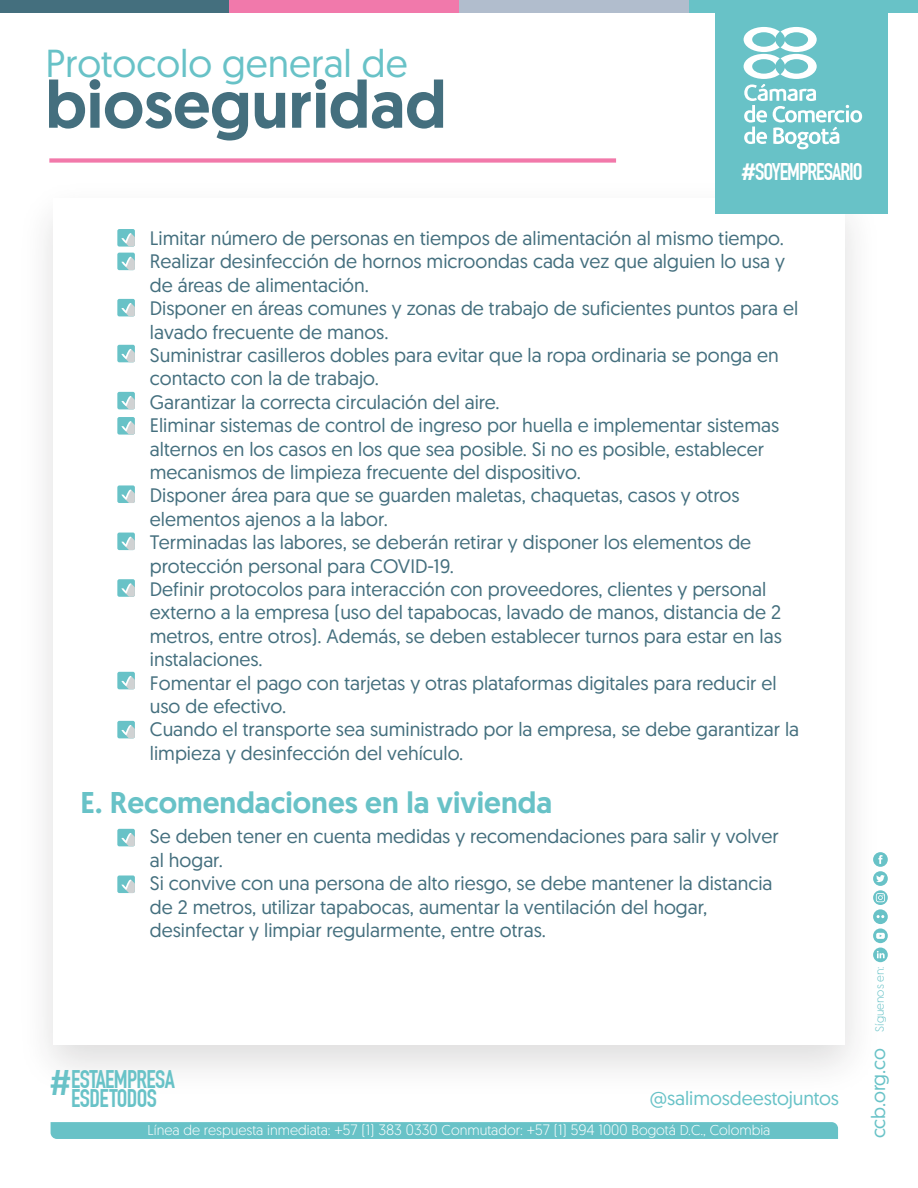
<style>
.page{position:relative;width:918px;height:1188px;background:#fff}
.page>*{position:absolute;margin:0;border:0;box-sizing:border-box;transform-origin:0 0}
.t1{font:500 66.75px "Geomanist";color:#446f7e}
.t2{font:39px "Geomanist";color:#68c2c7}
.t3{font:500 30px "Geomanist";color:#68c2c7}
.t4{font:700 24.9px/19.5px "DIN Condensed";letter-spacing:-.025em;color:#68c2c7;text-align:center}
.t5{font:700 23.7px "DIN Condensed";letter-spacing:-.045em;color:#fff}
.t6{font:19.5px/23.4px "Geomanist";color:#446f7e}
.t7{font:19.5px "Geomanist";letter-spacing:-.005em;color:#68c2c7}
.t8{font:300 14.25px "Geomanist";color:#fff}
.t9{font:300 11.85px "Geomanist";color:#68c2c7}
.s1{font-family:"Geomanist";font-weight:500}
.s2{font-family:"DIN Pro";font-weight:500;font-size:34.95px}
.s3{font-size:15px}
</style>
<div class="page">
<img style="left:45px;top:213px;width:843px;height:857px">
<div style="left:54px;top:198px;width:791px;height:847px;background:#fff"></div>
<div style="left:51px;top:1122px;width:787px;height:17px;background:#68c2c7"></div>
<svg style="left:873px;top:852px;width:15px;height:110px"></svg>
<div style="left:715px;top:0;width:173px;height:213px;background:#68c2c7"></div>
<svg style="left:744px;top:27px;width:118px;height:122px"></svg>
<div style="left:49px;top:158px;width:567px;height:5px;background:#f279aa"></div>
<div style="left:0;top:0;width:230px;height:12px;background:#446f7e"></div>
<div style="left:230px;top:0;width:229px;height:12px;background:#f179ab"></div>
<div style="left:688px;top:0;width:230px;height:12px;background:#68c2c7"></div>
<div style="left:459px;top:0;width:229px;height:12px;background:#b1bdcd"></div>
<div style="left:117px;top:229px;width:18px;height:18px;background:#68c2c7;border-radius:2px"></div>
<svg style="left:121px;top:233px;width:14px;height:14px"></svg>
<div style="left:117px;top:253px;width:18px;height:17px;background:#68c2c7;border-radius:2px"></div>
<svg style="left:121px;top:257px;width:14px;height:13px"></svg>
<div style="left:117px;top:299px;width:18px;height:17px;background:#68c2c7;border-radius:2px"></div>
<svg style="left:121px;top:303px;width:14px;height:13px"></svg>
<div style="left:117px;top:345px;width:18px;height:17px;background:#68c2c7;border-radius:2px"></div>
<svg style="left:121px;top:349px;width:14px;height:13px"></svg>
<div style="left:117px;top:392px;width:18px;height:17px;background:#68c2c7;border-radius:2px"></div>
<svg style="left:121px;top:396px;width:14px;height:13px"></svg>
<div style="left:117px;top:417px;width:18px;height:18px;background:#68c2c7;border-radius:2px"></div>
<svg style="left:121px;top:421px;width:14px;height:14px"></svg>
<div style="left:117px;top:485px;width:18px;height:18px;background:#68c2c7;border-radius:2px"></div>
<svg style="left:121px;top:489px;width:14px;height:14px"></svg>
<div style="left:117px;top:533px;width:18px;height:17px;background:#68c2c7;border-radius:2px"></div>
<svg style="left:121px;top:536px;width:14px;height:14px"></svg>
<div style="left:117px;top:579px;width:18px;height:18px;background:#68c2c7;border-radius:2px"></div>
<svg style="left:121px;top:583px;width:14px;height:14px"></svg>
<div style="left:117px;top:672px;width:18px;height:17px;background:#68c2c7;border-radius:2px"></div>
<svg style="left:121px;top:676px;width:14px;height:13px"></svg>
<div style="left:117px;top:721px;width:18px;height:17px;background:#68c2c7;border-radius:2px"></div>
<svg style="left:121px;top:725px;width:14px;height:13px"></svg>
<div style="left:117px;top:829px;width:18px;height:17px;background:#68c2c7;border-radius:2px"></div>
<svg style="left:121px;top:833px;width:14px;height:13px"></svg>
<div style="left:117px;top:876px;width:18px;height:17px;background:#68c2c7;border-radius:2px"></div>
<svg style="left:121px;top:879px;width:14px;height:14px"></svg>
<h2 class="t2" style="left:45px;top:38px;width:364px">Protocolo general de</h2>
<h1 class="t1" style="left:45px;top:60px;width:403px">bioseguridad</h1>
<p class="t5" style="left:741px;top:157px;width:123px"><span class="s1">#</span>SOYEMPRESARIO</p>
<p class="t6" style="left:150px;top:226px;width:651px">Limitar número de personas en tiempos de alimentación al mismo tiempo.<br>Realizar desinfección de hornos microondas cada vez que alguien lo usa y de áreas de alimentación.<br>Disponer en áreas comunes y zonas de trabajo de suficientes puntos para el lavado frecuente de manos.<br>Suministrar casilleros dobles para evitar que la ropa ordinaria se ponga en contacto con la de trabajo.<br>Garantizar la correcta circulación del aire.<br>Eliminar sistemas de control de ingreso por huella e implementar sistemas alternos en los casos en los que sea posible. Si no es posible, establecer mecanismos de limpieza frecuente del dispositivo.<br>Disponer área para que se guarden maletas, chaquetas, casos y otros elementos ajenos a la labor.<br>Terminadas las labores, se deberán retirar y disponer los elementos de protección personal para COVID-19.<br>Definir protocolos para interacción con proveedores, clientes y personal externo a la empresa (uso del tapabocas, lavado de manos, distancia de 2 metros, entre otros). Además, se deben establecer turnos para estar en las instalaciones.<br>Fomentar el pago con tarjetas y otras plataformas digitales para reducir el uso de efectivo.<br>Cuando el transporte sea suministrado por la empresa, se debe garantizar la limpieza y desinfección del vehículo.</p>
<h3 class="t3" style="left:81px;top:783px;width:473px">E. Recomendaciones en la vivienda</h3>
<p class="t6" style="left:150px;top:824px;width:630px">Se deben tener en cuenta medidas y recomendaciones para salir y volver al hogar.<br>Si convive con una persona de alto riesgo, se debe mantener la distancia de 2 metros, utilizar tapabocas, aumentar la ventilación del hogar, desinfectar y limpiar regularmente, entre otras.</p>
<p class="t4" style="left:48px;top:1069px;width:128px"><span class="s2">#</span>ESTAEMPRESA<br>ESDETODOS</p>
<p class="t7" style="left:650px;top:1086px;width:191px">@salimosdeestojuntos</p>
<p class="t8" style="left:148px;top:1121px;width:624px">Línea de respuesta inmediata: <span class="s3">+57 (1) 383 0330</span> Conmutador: <span class="s3">+57 (1) 594 1000</span> Bogotá D.C., Colombia</p>
<p class="t9" style="left:872px;top:1032px;width:66px;rotate:-90deg">Síguenos en:</p>
<p class="t7" style="left:866px;top:1138px;width:92px;rotate:-90deg">ccb.org.co</p>
</div>
